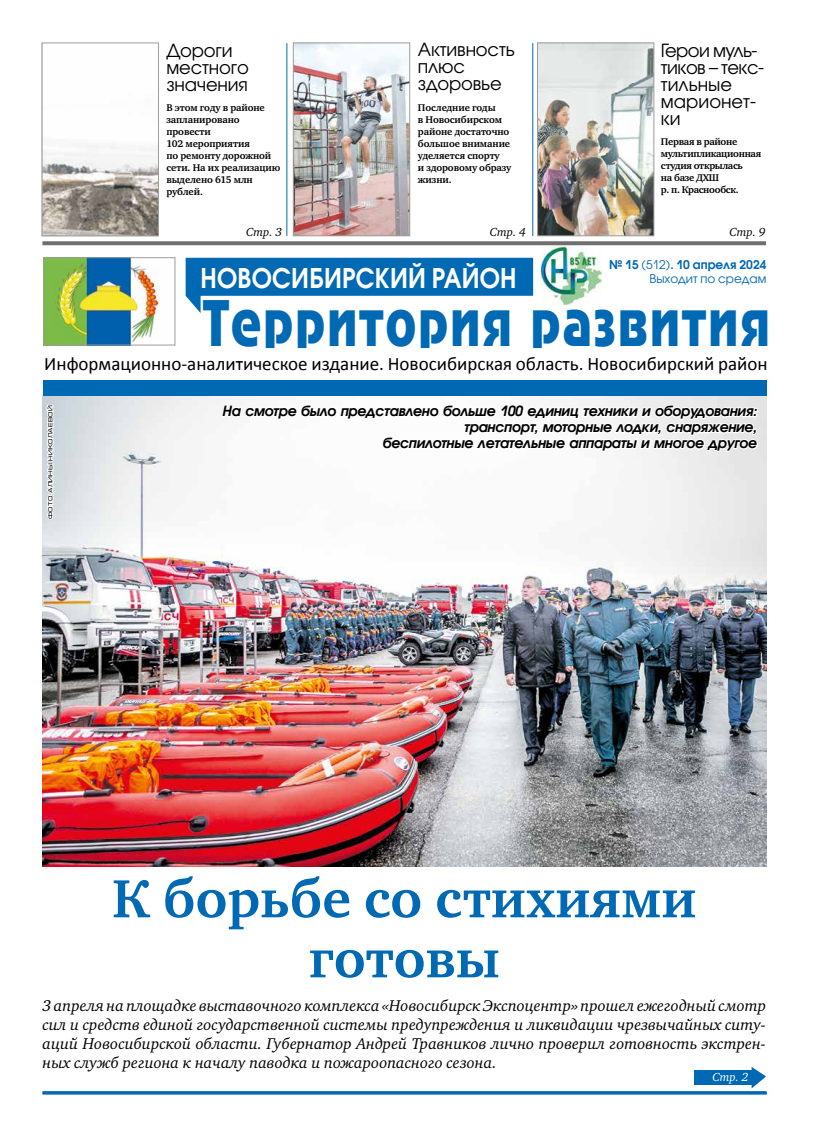
<style>
.page{position:relative;width:820px;height:1134px;background:#fff}
.page>*{position:absolute;margin:0;border:0;box-sizing:border-box;transform-origin:0 0}
.t1{font:61.9px "Adver Gothic C";letter-spacing:.04em;color:#0069b4;scale:.74 1}
.t2{font:700 55px/60px "Charter ITC";color:#0069b4;text-align:center}
.t3{font:700 27px "Avant Garde Gothic C";letter-spacing:.01em;color:#fff;scale:.89 1}
.t4{font:19px "Calibri";color:#000}
.t5{font:18px/17px "Avant Garde Gothic C";letter-spacing:-.01em;color:#000}
.t6{font:italic 16px/19.2px "Charter ITC";color:#000;text-align:justify}
.t7{font:italic 700 14px/16px "Avant Garde Gothic C";letter-spacing:-.02em;color:#000;text-align:right}
.t8{font:12px/14.4px "Avant Garde Gothic C";color:#0069b4;text-align:right}
.t9{font:italic 12px "Charter ITC";color:#000}
.t10{font:italic 12px "Charter ITC";color:#fff}
.t11{font:700 10px/12px "Charter ITC";letter-spacing:-.01em;color:#000}
.t12{font:700 10px/12px "Charter ITC";letter-spacing:-.03em;color:#000}
.t13{font:6px "Micra";color:#000}
.s1{font-weight:700}
</style>
<div class="page">
<img style="left:42px;top:395px;width:723px;height:472px">
<svg style="left:751px;top:1067px;width:14px;height:21px"></svg>
<div style="left:693px;top:1070px;width:58px;height:14px;background:#0069b4"></div>
<img style="left:45px;top:259px;width:114px;height:75px">
<div style="left:43px;top:257px;width:132px;height:88px;border:1px solid #9d9d9c"></div>
<svg style="left:185px;top:258px;width:348px;height:55px"></svg>
<hr style="left:43px;top:1091px;width:723px;height:3px;background:#0069b4">
<div style="left:43px;top:380px;width:723px;height:15px;background:#0069b4"></div>
<svg style="left:42px;top:241px;width:723px;height:4px;background:#787878"></svg>
<hr style="left:286px;top:43px;width:1px;height:193px;background:#0069b4">
<hr style="left:532px;top:43px;width:1px;height:193px;background:#0069b4">
<img style="left:539px;top:45px;width:113px;height:189px">
<div style="left:537px;top:43px;width:117px;height:193px;border:1px solid #9d9d9c"></div>
<img style="left:44px;top:145px;width:113px;height:89px">
<div style="left:42px;top:43px;width:117px;height:193px;border:1px solid #9d9d9c"></div>
<img style="left:295px;top:45px;width:113px;height:189px">
<div style="left:293px;top:43px;width:117px;height:193px;border:1px solid #9d9d9c"></div>
<svg style="left:220px;top:395px;width:539px;height:68px"></svg>
<svg style="left:43px;top:327px;width:110px;height:193px"></svg>
<img style="left:541px;top:247px;width:60px;height:58px">
<p class="t5" style="left:166px;top:42px;width:84px">Дороги местного значения</p>
<p class="t11" style="left:166px;top:102px;width:116px">В этом году в районе запланировано провести<br>102 мероприятия<br>по ремонту дорожной сети. На их реализацию выделено 615 млн рублей.</p>
<p class="t5" style="left:418px;top:41px;width:98px">Активность плюс здоровье</p>
<p class="t11" style="left:418px;top:102px;width:95px">Последние годы<br>в Новосибирском районе достаточно большое внимание уделяется спорту<br>и здоровому образу жизни.</p>
<p class="t5" style="left:660px;top:42px;width:105px">Герои муль&shy;тиков – текс&shy;тильные марионет&shy;ки</p>
<p class="t12" style="left:660px;top:136px;width:102px">Первая в районе мультипликационная студия открылась<br>на базе ДХШ<br>р. п. Краснообск.</p>
<p class="t9" style="left:246px;top:225px;width:38px">Стр. 3</p>
<p class="t9" style="left:489px;top:225px;width:38px">Стр. 4</p>
<p class="t9" style="left:729px;top:225px;width:38px">Стр. 9</p>
<h3 class="t3" style="left:200px;top:262px;width:356px">НОВОСИБИРСКИЙ РАЙОН</h3>
<p class="t8" style="left:609px;top:257px;width:159px"><span class="s1">№ 15</span> (512)<span class="s1">. 10 апреля 2024<br></span>Выходит по средам</p>
<h1 class="t1" style="left:203px;top:288px;width:767px">Территория развития</h1>
<p class="t4" style="left:44px;top:352px;width:724px">Информационно-аналитическое издание. Новосибирская область. Новосибирский район</p>
<p class="t7" style="left:222px;top:403px;width:536px">На смотре было представлено больше 100 единиц техники и оборудования: транспорт, моторные лодки, снаряжение,<br>беспилотные летательные аппараты и многое другое</p>
<p class="t13" style="left:47px;top:519px;width:115px;rotate:-90deg">Фото алины николаевой</p>
<h2 class="t2" style="left:112px;top:869px;width:585px">К борьбе со стихиями готовы</h2>
<p class="t6" style="left:43px;top:996px;width:724px">3 апреля на площадке выставочного комплекса «Новосибирск Экспоцентр» прошел ежегодный смотр сил и средств единой государственной системы предупреждения и ликвидации чрезвычайных ситу&shy;аций Новосибирской области. Губернатор Андрей Травников лично проверил готовность экстрен&shy;ных служб региона к началу паводка и пожароопасного сезона.</p>
<p class="t10" style="left:712px;top:1069px;width:38px">Стр. 2</p>
</div>
